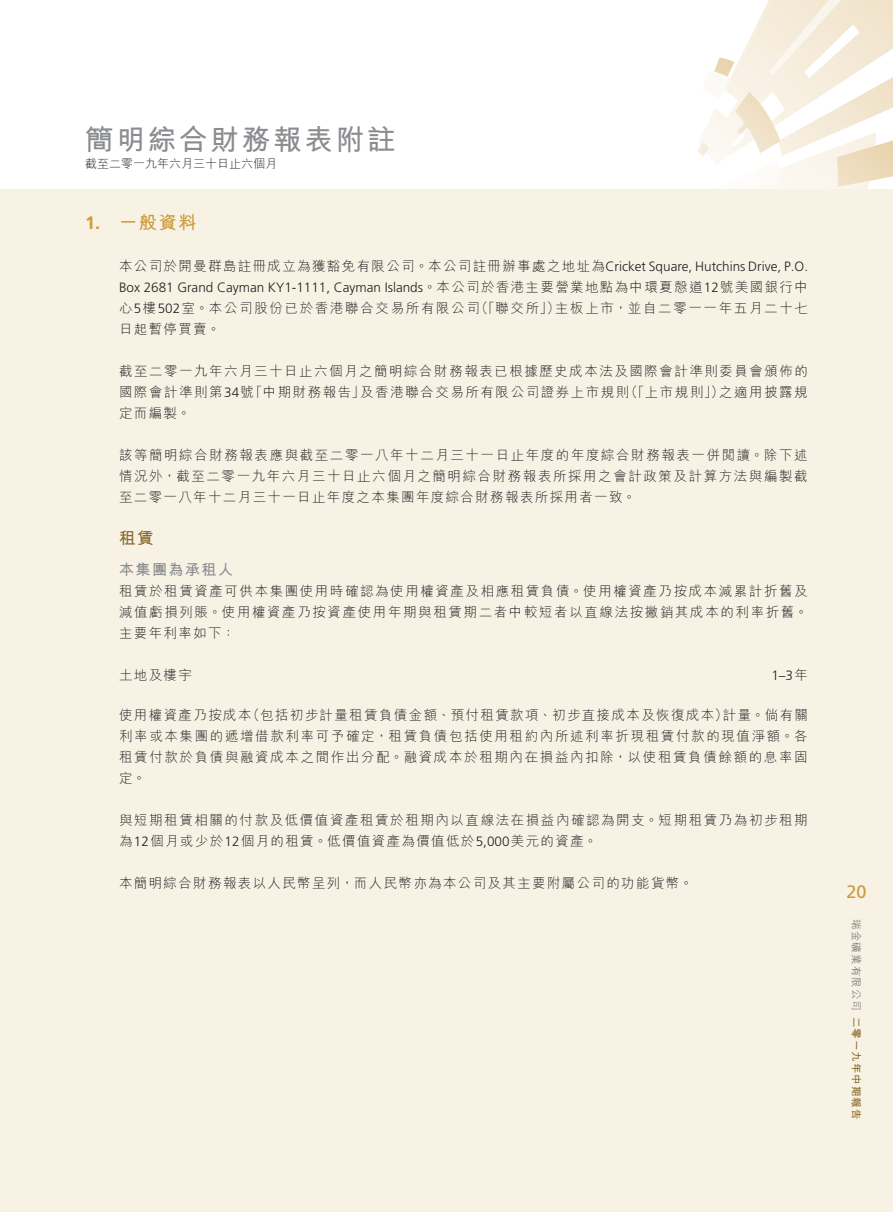
<style>
.page{position:relative;width:893px;height:1212px;background:#fff}
.page>*{position:absolute;margin:0;border:0;box-sizing:border-box;transform-origin:0 0}
.t1{font:700 28.5px "M Hei HK";letter-spacing:.1em;color:#8a8c8f}
.t2{font:700 18px "M Hei HK";color:#cb9a3a}
.t3{font:18px "Frutiger LT Std";color:#cb9a3a}
.t4{font:700 18px "Frutiger LT Std";color:#cb9a3a}
.t5{font:700 16.5px "M Hei HK";color:#876927}
.t6{font:700 15px "M Hei HK";letter-spacing:.1em;color:#8a8c8f}
.t7{font:300 13.5px/21px "M Hei HK";letter-spacing:.115em;color:#231f20}
.t8{font:300 13.5px "Frutiger LT Std";color:#231f20}
.t9{font:300 12px "M Hei HK";color:#231f20}
.t10{font:700 10.5px "M Hei HK";letter-spacing:.1em;color:#876927}
.t11{font:300 10.5px "M Hei HK";letter-spacing:.1em;color:#57585a}
.s1{font-family:"Frutiger LT Std"}
.s2{font-family:"M Hei HK"}
</style>
<div class="page">
<div style="left:0;top:189px;width:893px;height:1023px;background:#f8f2e5"></div>
<svg style="left:698px;top:0;width:195px;height:189px"></svg>
<h1 class="t1" style="left:85px;top:119px;width:312px">簡明綜合財務報表附註</h1>
<p class="t9" style="left:85px;top:158px;width:194px">截至二零一九年六月三十日止六個月</p>
<h2 class="t4" style="left:85px;top:212px;width:17px">1.</h2>
<h2 class="t2" style="left:119px;top:209px;width:79px">一般資料</h2>
<p class="t7" style="left:119px;top:255px;width:690px">本公司於開曼群島註冊成立為獲豁免有限公司。本公司註冊辦事處之地址為<span class="s1">Cricket Square, Hutchins Drive O.P, .</span></p>
<p class="t8" style="left:119px;top:279px;width:690px">Box 2681 Grand Cayman KY1-1111, Cayman Islands<span class="s2">。本公司於香港主要營業地點為中環夏慤道</span>12<span class="s2">號美國銀行中</span></p>
<p class="t7" style="left:555px;top:297px;width:254px">主板上市，並自二零一一年五月二十七</p>
<p class="t7" style="left:475px;top:297px;width:86px">（「聯交所」）</p>
<p class="t7" style="left:119px;top:297px;width:362px">心<span class="s1">5</span>樓<span class="s1">502</span>室。本公司股份已於香港聯合交易所有限公司日起暫停買賣。</p>
<p class="t7" style="left:119px;top:360px;width:691px;text-align:right">截至二零一九年六月三十日止六個月之簡明綜合財務報表已根據歷史成本法及國際會計準則委員會頒佈的之適用披露規</p>
<p class="t7" style="left:624px;top:381px;width:101px">（「上市規則」）</p>
<p class="t7" style="left:119px;top:381px;width:137px">國際會計準則第<span class="s1">34</span>號定而編製。</p>
<p class="t7" style="left:119px;top:444px;width:690px;text-align:justify">該等簡明綜合財務報表應與截至二零一八年十二月三十一日止年度的年度綜合財務報表一併閱讀。除下述情況外，截至二零一九年六月三十日止六個月之簡明綜合財務報表所採用之會計政策及計算方法與編製截至二零一八年十二月三十一日止年度之本集團年度綜合財務報表所採用者一致。</p>
<p class="t5" style="left:119px;top:526px;width:36px">租賃</p>
<p class="t6" style="left:119px;top:558px;width:115px">本集團為承租人</p>
<p class="t7" style="left:119px;top:580px;width:690px;text-align:justify">租賃於租賃資產可供本集團使用時確認為使用權資產及相應租賃負債。使用權資產乃按成本減累計折舊及減值虧損列賬。使用權資產乃按資產使用年期與租賃期二者中較短者以直線法按撇銷其成本的利率折舊。主要年利率如下：</p>
<p class="t8" style="left:771px;top:667px;width:38px">3–1 <span class="s2">年</span></p>
<p class="t7" style="left:360px;top:381px;width:271px">及香港聯合交易所有限公司證券上市規則</p>
<p class="t7" style="left:249px;top:381px;width:118px">「中期財務報告」</p>
<p class="t7" style="left:119px;top:664px;width:74px">土地及樓宇</p>
<p class="t7" style="left:247px;top:704px;width:483px">（包括初步計量租賃負債金額、預付租賃款項、初步直接成本及恢復成本）</p>
<p class="t7" style="left:119px;top:704px;width:690px">使用權資產乃按成本<br>利率或本集團的遞增借款利率可予確定，租賃負債包括使用租約內所述利率折現租賃付款的現值淨額。各租賃付款於負債與融資成本之間作出分配。融資成本於租期內在損益內扣除，以使租賃負債餘額的息率固定。</p>
<p class="t7" style="left:119px;top:809px;width:690px">與短期租賃相關的付款及低價值資產租賃於租期內以直線法在損益內確認為開支。短期租賃乃為初步租期為<span class="s1">12</span>個月或少於<span class="s1">12</span>個月的租賃。低價值資產為價值低於<span class="s1">5,000</span>美元的資產。</p>
<p class="t7" style="left:119px;top:872px;width:575px">本簡明綜合財務報表以人民幣呈列，而人民幣亦為本公司及其主要附屬公司的功能貨幣。</p>
<p class="t7" style="left:723px;top:704px;width:87px">計量。倘有關</p>
<h2 class="t3" style="left:846px;top:881px;width:22px">20</h2>
<p class="t11" style="left:862px;top:919px;width:93px;rotate:90deg">瑞金礦業有限公司</p>
<p class="t10" style="left:864px;top:1016px;width:104px;rotate:90deg">二零一九年中期報告</p>
</div>
